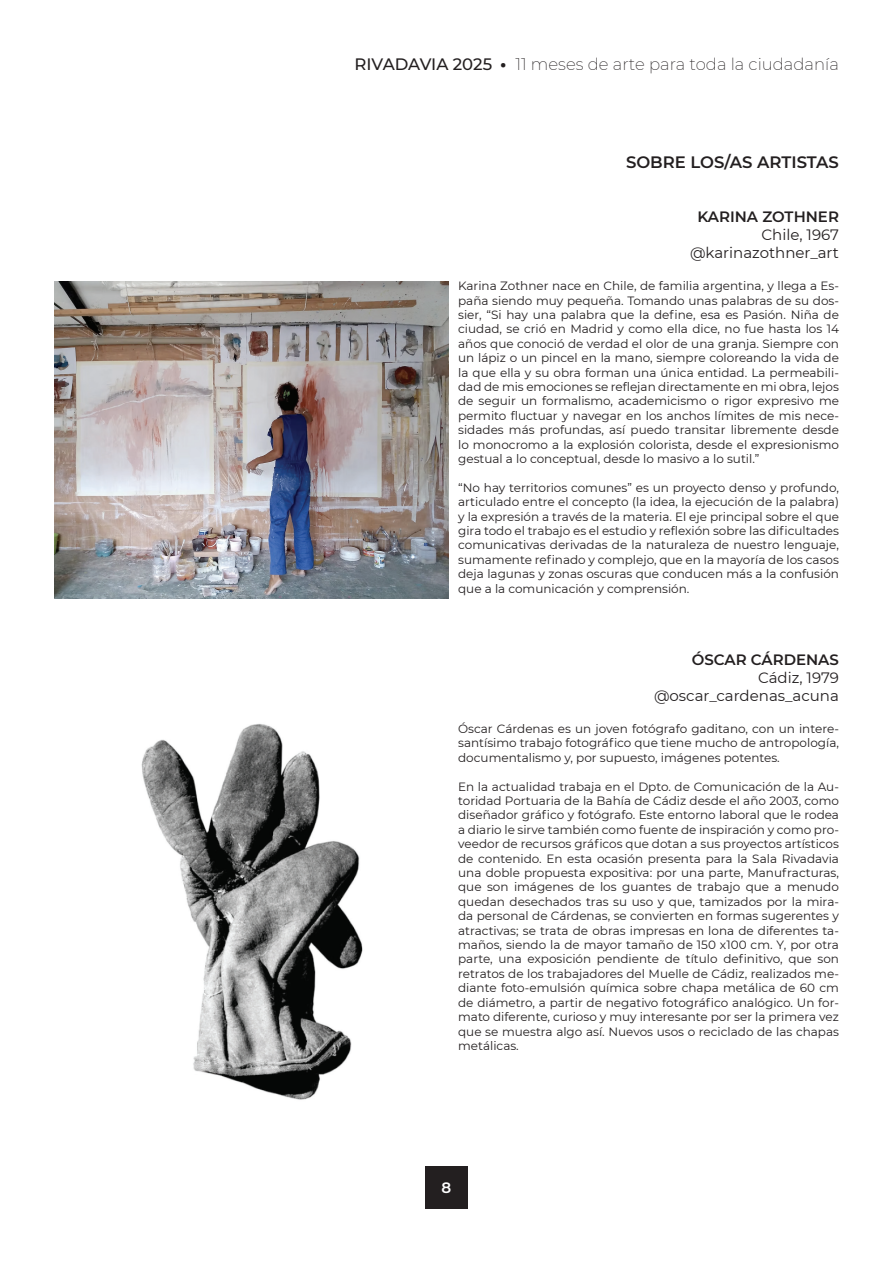
<style>
.page{position:relative;width:893px;height:1263px;background:#fff}
.page>*{position:absolute;margin:0;border:0;box-sizing:border-box;transform-origin:0 0}
.t1{font:200 16.5px "Montserrat";color:#231f20}
.t2{font:600 16.5px "Montserrat";color:#231f20}
.t3{font:15px/18px "Montserrat";color:#231f20;text-align:right}
.t4{font:600 15px "Montserrat";color:#231f20}
.t5{font:600 15px "Montserrat";color:#fff}
.t6{font:12px/14.4px "Montserrat";color:#231f20;text-align:justify}
.s1{font-weight:500}
.s2{font-weight:900}
</style>
<div class="page">
<div style="left:425px;top:1166px;width:43px;height:43px;background:#231f20"></div>
<img style="left:54px;top:281px;width:395px;height:317px">
<img style="left:141px;top:724px;width:222px;height:376px">
<h1 class="t1" style="left:355px;top:53px;width:486px"><span class="s1">RIVADAVIA 2025</span> <span class="s2">·</span> 11 meses de arte para toda la ciudadanía</h1>
<h1 class="t2" style="left:626px;top:150px;width:214px">SOBRE LOS/AS ARTISTAS</h1>
<p class="t4" style="left:697px;top:206px;width:143px">KARINA ZOTHNER</p>
<p class="t3" style="left:690px;top:225px;width:150px">Chile, 1967 @karinazothner_art</p>
<p class="t6" style="left:458px;top:278px;width:382px">Karina Zothner nace en Chile, de familia argentina, y llega a Es&shy;paña siendo muy pequeña. Tomando unas palabras de su dos&shy;sier, “Si hay una palabra que la define, esa es Pasión. Niña de ciudad, se crió en Madrid y como ella dice, no fue hasta los 14 años que conoció de verdad el olor de una granja. Siempre con un lápiz o un pincel en la mano, siempre coloreando la vida de la que ella y su obra forman una única entidad. La permeabili&shy;dad de mis emociones se reflejan directamente en mi obra, lejos de seguir un formalismo, academicismo o rigor expresivo me permito fluctuar y navegar en los anchos límites de mis nece&shy;sidades más profundas, así puedo transitar libremente desde lo monocromo a la explosión colorista, desde el expresionismo gestual a lo conceptual, desde lo masivo a lo sutil.”</p>
<p class="t6" style="left:458px;top:480px;width:382px">“No hay territorios comunes” es un proyecto denso y profundo, articulado entre el concepto (la idea, la ejecución de la palabra) y la expresión a través de la materia. El eje principal sobre el que gira todo el trabajo es el estudio y reflexión sobre las dificultades comunicativas derivadas de la naturaleza de nuestro lenguaje, sumamente refinado y complejo, que en la mayoría de los casos deja lagunas y zonas oscuras que conducen más a la confusión que a la comunicación y comprensión.</p>
<p class="t4" style="left:692px;top:649px;width:149px">ÓSCAR CÁRDENAS</p>
<p class="t3" style="left:654px;top:668px;width:186px">Cádiz, 1979 @oscar_cardenas_acuna</p>
<p class="t6" style="left:458px;top:721px;width:382px">Óscar Cárdenas es un joven fotógrafo gaditano, con un intere&shy;santísimo trabajo fotográfico que tiene mucho de antropología, documentalismo y, por supuesto, imágenes potentes.</p>
<p class="t6" style="left:458px;top:779px;width:382px">En la actualidad trabaja en el Dpto. de Comunicación de la Au&shy;toridad Portuaria de la Bahía de Cádiz desde el año 2003, como diseñador gráfico y fotógrafo. Este entorno laboral que le rodea a diario le sirve también como fuente de inspiración y como pro&shy;veedor de recursos gráficos que dotan a sus proyectos artísticos de contenido. En esta ocasión presenta para la Sala Rivadavia una doble propuesta expositiva: por una parte, Manufracturas, que son imágenes de los guantes de trabajo que a menudo quedan desechados tras su uso y que, tamizados por la mira&shy;da personal de Cárdenas, se convierten en formas sugerentes y atractivas; se trata de obras impresas en lona de diferentes ta&shy;maños, siendo la de mayor tamaño de 150 x100 cm. Y, por otra parte, una exposición pendiente de título definitivo, que son retratos de los trabajadores del Muelle de Cádiz, realizados me&shy;diante foto-emulsión química sobre chapa metálica de 60 cm de diámetro, a partir de negativo fotográfico analógico. Un for&shy;mato diferente, curioso y muy interesante por ser la primera vez que se muestra algo así. Nuevos usos o reciclado de las chapas metálicas.</p>
<p class="t5" style="left:442px;top:1177px;width:11px">8</p>
</div>
